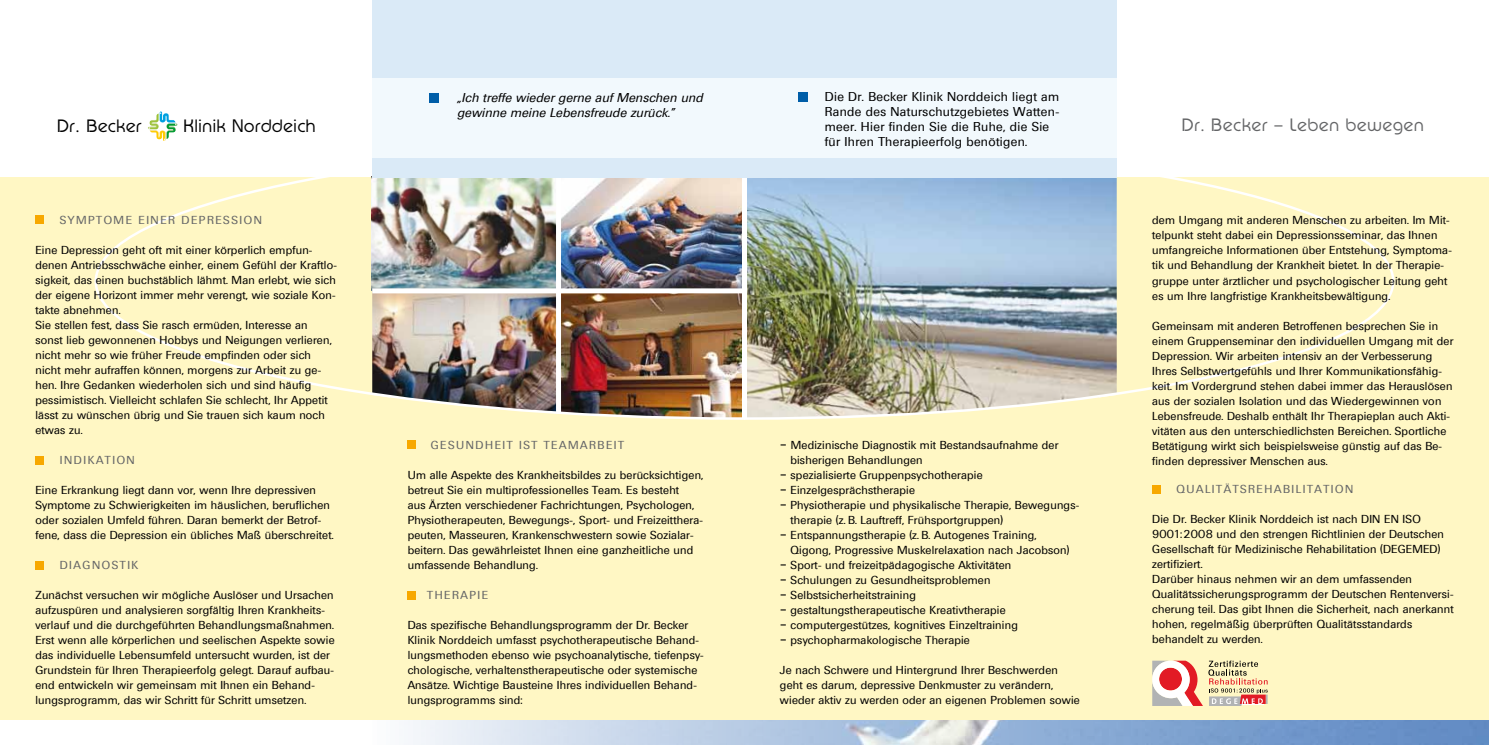
<style>
.page{position:relative;width:1489px;height:745px;background:#fff}
.page>*{position:absolute;margin:0;border:0;box-sizing:border-box;transform-origin:0 0}
.t1{font:300 18.75px "Pump NEU";letter-spacing:.04em;color:#000}
.t2{font:300 18.75px "Pump NEU";letter-spacing:.05em;color:#646567}
.t3{font:12.5px/15px "Ultimate";letter-spacing:.03em;color:#000}
.t4{font:italic 12.5px/15px "Ultimate";letter-spacing:.02em;color:#000}
.t5{font:11.25px/15px "Ultimate";letter-spacing:.02em;color:#000}
.t6{font:11.25px "Ultimate";letter-spacing:.14em;color:#646567}
</style>
<div class="page">
<img style="left:372px;top:719px;width:1116px;height:25px">
<div style="left:0;top:177px;width:1488px;height:542px;background:#fff7c4"></div>
<svg style="left:1116px;top:169px;width:278px;height:226px"></svg>
<svg style="left:94px;top:176px;width:278px;height:219px"></svg>
<img style="left:744px;top:177px;width:372px;height:242px">
<img style="left:372px;top:293px;width:372px;height:126px">
<img style="left:372px;top:177px;width:370px;height:111px">
<div style="left:372px;top:288px;width:372px;height:5px;background:#fff"></div>
<div style="left:556px;top:177px;width:5px;height:236px;background:#fff"></div>
<div style="left:742px;top:177px;width:5px;height:241px;background:#fff"></div>
<div style="left:372px;top:0;width:744px;height:177px;background:#daeaf7"></div>
<div style="left:372px;top:78px;width:744px;height:79px;background:#f2f9fd"></div>
<div style="left:1152px;top:484px;width:8px;height:9px;background:#f7a800"></div>
<div style="left:407px;top:440px;width:9px;height:9px;background:#f7a800"></div>
<div style="left:407px;top:590px;width:9px;height:9px;background:#f7a800"></div>
<div style="left:35px;top:215px;width:9px;height:9px;background:#f7a800"></div>
<div style="left:35px;top:455px;width:9px;height:9px;background:#f7a800"></div>
<div style="left:35px;top:560px;width:9px;height:9px;background:#f7a800"></div>
<div style="left:798px;top:92px;width:9px;height:9px;background:#005ea8"></div>
<div style="left:430px;top:93px;width:9px;height:9px;background:#005ea8"></div>
<img style="left:148px;top:111px;width:29px;height:30px">
<svg style="left:1152px;top:660px;width:50px;height:45px"></svg>
<svg style="left:1208px;top:660px;width:59px;height:45px"></svg>
<h1 class="t1" style="left:57px;top:116px;width:86px">Dr. Becker</h1>
<h1 class="t1" style="left:183px;top:116px;width:133px">Klinik Norddeich</h1>
<p class="t6" style="left:60px;top:213px;width:27px">Symptom</p>
<p class="t6" style="left:126px;top:213px;width:128px">e ein er Depression</p>
<p class="t5" style="left:35px;top:242px;width:303px">Eine Depression geht oft mit einer körperlich empfun&shy;denen Antriebsschwäche einher, einem Gefühl der Kraftlo&shy;sigkeit, das einen buchstäblich lähmt. Man erlebt, wie sich der eigene Horizont immer mehr verengt, wie soziale Kon&shy;takte abnehmen.<br>Sie stellen fest, dass Sie rasch ermüden, Interesse an sonst lieb gewonnenen Hobbys und Neigungen verlieren, nicht mehr so wie früher Freude empfinden oder sich nicht mehr aufraffen können, morgens zur Arbeit zu ge&shy;hen. Ihre Gedanken wiederholen sich und sind häufig pessimistisch. Vielleicht schlafen Sie schlecht, Ihr Appetit lässt zu wünschen übrig und Sie trauen sich kaum noch etwas zu.</p>
<p class="t6" style="left:60px;top:453px;width:67px">In dikat ion</p>
<p class="t5" style="left:35px;top:482px;width:300px">Eine Erkrankung liegt dann vor, wenn Ihre depressiven Symptome zu Schwierigkeiten im häuslichen, beruflichen oder sozialen Umfeld führen. Daran bemerkt der Betrof&shy;fene, dass die Depression ein übliches Maß überschreitet.</p>
<p class="t6" style="left:60px;top:558px;width:79px">Diagnost ik</p>
<p class="t5" style="left:35px;top:587px;width:300px">Zunächst versuchen wir mögliche Auslöser und Ursachen aufzuspüren und analysieren sorgfältig Ihren Krankheits&shy;verlauf und die durchgeführten Behandlungsmaßnahmen.<br>Erst wenn alle körperlichen und seelischen Aspekte sowie das individuelle Lebensumfeld untersucht wurden, ist der Grundstein für Ihren Therapieerfolg gelegt. Darauf aufbau&shy;end entwickeln wir gemeinsam mit Ihnen ein Behand&shy;lungsprogramm, das wir Schritt für Schritt umsetzen.</p>
<p class="t4" style="left:457px;top:90px;width:247px">„Ich treffe wieder gerne auf Menschen und gewinne meine Lebensfreude zurück."</p>
<p class="t6" style="left:430px;top:438px;width:192px">Gesun dheit ist Teamarbeit</p>
<p class="t5" style="left:407px;top:467px;width:297px">Um alle Aspekte des Krankheitsbildes zu berücksichtigen, betreut Sie ein multiprofessionelles Team. Es besteht<br>aus Ärzten verschiedener Fachrichtungen, Psychologen, Physiotherapeuten, Bewegungs-, Sport- und Freizeitthera&shy;peuten, Masseuren, Krankenschwestern sowie Sozialar&shy;beitern. Das gewährleistet Ihnen eine ganzheitliche und umfassende Behandlung.</p>
<p class="t6" style="left:427px;top:588px;width:62px">Therapie</p>
<p class="t5" style="left:407px;top:617px;width:297px">Das spezifische Behandlungsprogramm der Dr. Becker Klinik Norddeich umfasst psychotherapeutische Behand&shy;lungsmethoden ebenso wie psychoanalytische, tiefenpsy&shy;chologische, verhaltenstherapeutische oder systemische Ansätze. Wichtige Bausteine Ihres individuellen Behand&shy;lungsprogramms sind:</p>
<p class="t3" style="left:824px;top:89px;width:236px">Die Dr. Becker Klinik Norddeich liegt am Rande des Naturschutzgebietes Watten&shy;meer. Hier finden Sie die Ruhe, die Sie für Ihren Therapieerfolg benötigen.</p>
<p class="t5" style="left:790px;top:437px;width:269px;text-indent:-10px">– Medizinische Diagnostik mit Bestandsaufnahme der bisherigen Behandlungen</p>
<p class="t5" style="left:780px;top:467px;width:204px">– spezialisierte Gruppenpsychotherapie</p>
<p class="t5" style="left:780px;top:482px;width:137px">– Einzelgesprächstherapie</p>
<p class="t5" style="left:790px;top:497px;width:290px;text-indent:-11px">– Physiotherapie und physikalische Therapie, Bewegungs&shy;therapie (z. B. Lauftreff, Frühsportgruppen)</p>
<p class="t5" style="left:790px;top:527px;width:280px;text-indent:-11px">– Entspannungstherapie (z. B. Autogenes Training,<br>Qigong, Progressive Muskelrelaxation nach Jacobson)</p>
<p class="t5" style="left:780px;top:557px;width:233px">– Sport- und freizeitpädagogische Aktivitäten</p>
<p class="t5" style="left:780px;top:572px;width:212px">– Schulungen zu Gesundheitsproblemen</p>
<p class="t5" style="left:780px;top:587px;width:137px">– Selbstsicherheitstraining</p>
<p class="t5" style="left:780px;top:602px;width:227px">– gestaltungstherapeutische Kreativtherapie</p>
<p class="t5" style="left:780px;top:617px;width:239px">– computergestützes, kognitives Einzeltraining</p>
<p class="t5" style="left:780px;top:632px;width:191px">– psychopharmakologische Therapie</p>
<p class="t5" style="left:780px;top:662px;width:301px">Je nach Schwere und Hintergrund Ihrer Beschwerden geht es darum, depressive Denkmuster zu verändern, wieder aktiv zu werden oder an eigenen Problemen sowie</p>
<h1 class="t2" style="left:1181px;top:115px;width:243px">Dr. Becker &lt; Leben bewegen</h1>
<p class="t5" style="left:1152px;top:213px;width:301px">dem Umgang mit anderen Menschen zu arbeiten. Im Mit&shy;telpunkt steht dabei ein Depressionsseminar, das Ihnen umfangreiche Informationen über Entstehung, Symptoma&shy;tik und Behandlung der Krankheit bietet. In der Therapie&shy;gruppe unter ärztlicher und psychologischer Leitung geht es um Ihre langfristige Krankheitsbewältigung.</p>
<p class="t5" style="left:1152px;top:318px;width:303px">Gemeinsam mit anderen Betroffenen besprechen Sie in einem Gruppenseminar den individuellen Umgang mit der Depression. Wir arbeiten intensiv an der Verbesserung Ihres Selbstwertgefühls und Ihrer Kommunikationsfähig&shy;keit. Im Vordergrund stehen dabei immer das Herauslösen aus der sozialen Isolation und das Wiedergewinnen von Lebensfreude. Deshalb enthält Ihr Therapieplan auch Akti&shy;vitäten aus den unterschiedlichsten Bereichen. Sportliche Betätigung wirkt sich beispielsweise günstig auf das Be&shy;finden depressiver Menschen aus.</p>
<p class="t6" style="left:1176px;top:482px;width:168px">Qual itätsrehabil itat ion</p>
<p class="t5" style="left:1152px;top:511px;width:293px">Die Dr. Becker Klinik Norddeich ist nach DI N EN ISO<br>9001:2008 und den strengen Richtlinien der Deutschen<br>Gesellschaft für Medizinische Rehabilitation (DEGE</p>
<p class="t5" style="left:1412px;top:541px;width:30px">MED)</p>
<p class="t5" style="left:1152px;top:556px;width:303px">zertifiziert.<br>Darüber hinaus nehmen wir an dem umfassenden Qualitätssicherungsprogramm der Deutschen Rentenversi&shy;cherung teil. Das gibt Ihnen die Sicherheit, nach anerkannt hohen, regelmäßig überprüften Qualitätsstandards behandelt zu werden.</p>
</div>
